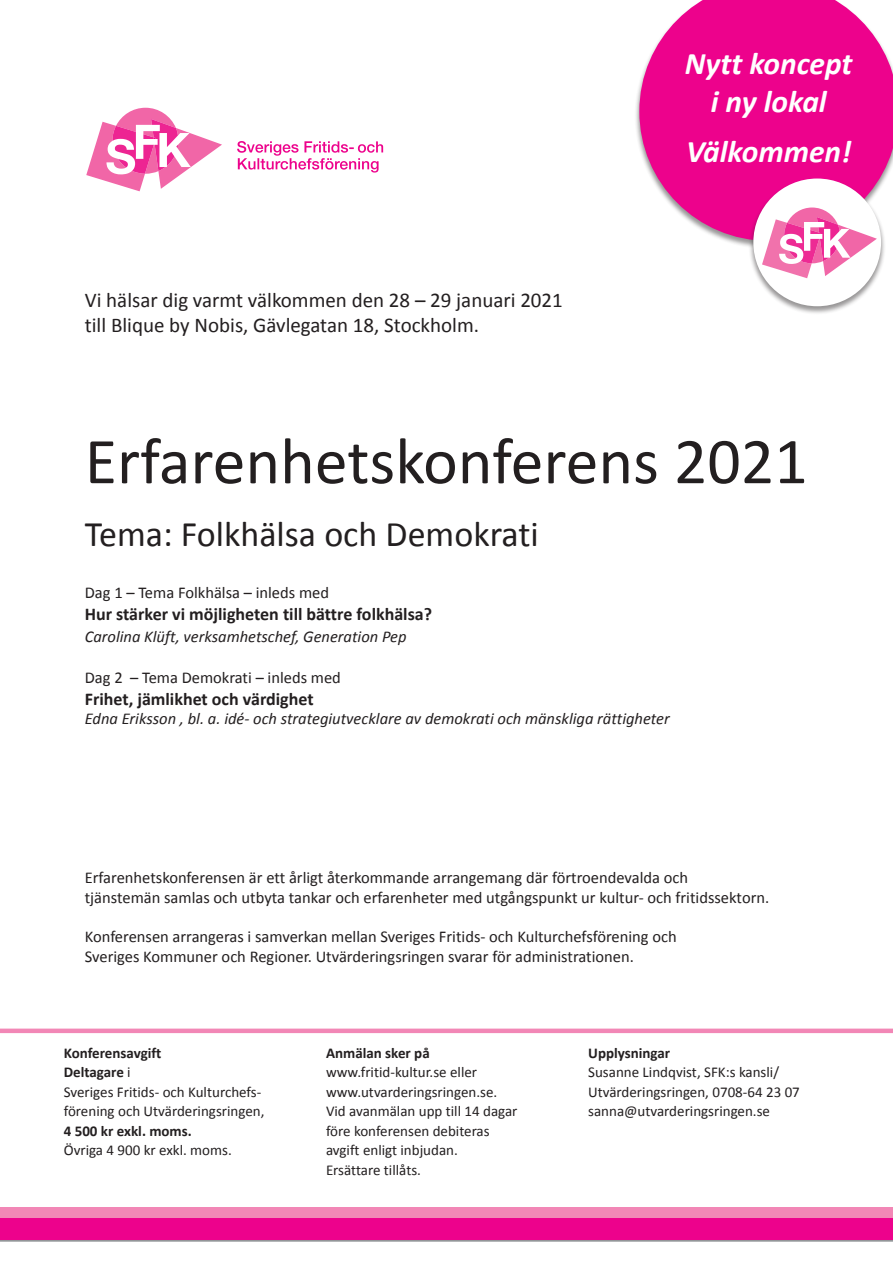
<style>
.page{position:relative;width:893px;height:1263px;background:#fff}
.page>*{position:absolute;margin:0;border:0;box-sizing:border-box;transform-origin:0 0}
.t1{font:66px "Calibri";color:#231f20}
.t2{font:36px "Calibri";color:#231f20}
.t3{font:italic 700 31.5px/37.8px "Calibri";color:#fff;text-align:center}
.t4{font:21px/25.2px "Calibri";color:#231f20}
.t5{font:700 18px "Calibri";color:#231f20}
.t6{font:16.5px/19.8px "Calibri";color:#231f20}
.t7{font:italic 16.5px "Calibri";color:#231f20}
.t8{font:15px/19.5px "Calibri";color:#231f20}
.t9{font:700 15px "Calibri";color:#231f20}
.s1{font-weight:700}
</style>
<div class="page">
<div style="left:0;top:1207px;width:893px;height:12px;background:#f287b6"></div>
<div style="left:0;top:1028px;width:893px;height:5px;background:#f287b6"></div>
<hr style="left:0;top:1239px;width:893px;height:3px;background:#939598">
<div style="left:0;top:1218px;width:893px;height:21px;background:#ed028c"></div>
<div style="left:635px;top:0;width:258px;height:249px;background:#231f20;opacity:.47"></div>
<svg style="left:639px;top:0;width:254px;height:241px;background:#ee269b"></svg>
<div style="left:749px;top:178px;width:137px;height:137px;background:#231f20;opacity:.47"></div>
<div style="left:753px;top:179px;width:128px;height:127px;background:#fff;border-radius:50%"></div>
<svg style="left:762px;top:207px;width:115px;height:71px"></svg>
<svg style="left:86px;top:108px;width:136px;height:83px"></svg>
<svg style="left:237px;top:141px;width:146px;height:32px"></svg>
<p class="t4" style="left:85px;top:288px;width:480px">Vi hälsar dig varmt välkommen den 28 – 29 januari 2021 till Blique by Nobis, Gävlegatan 18, Stockholm.</p>
<h3 class="t3" style="left:685px;top:45px;width:169px">Nytt koncept i ny lokal</h3>
<h3 class="t3" style="left:686px;top:133px;width:167px">Välkommen!</h3>
<h1 class="t1" style="left:85px;top:420px;width:724px">Erfarenhetskonferens 2021</h1>
<h2 class="t2" style="left:85px;top:511px;width:456px">Tema: Folkhälsa och Demokrati</h2>
<p class="t6" style="left:85px;top:583px;width:246px">Dag 1 – Tema Folkhälsa – inleds med</p>
<p class="t5" style="left:85px;top:602px;width:349px">Hur stärker vi möjligheten till bättre folkhälsa?</p>
<p class="t7" style="left:85px;top:625px;width:323px">Carolina Klüft, verksamhetschef, Generation Pep</p>
<p class="t6" style="left:85px;top:668px;width:258px">Dag 2 – Tema Demokrati – inleds med</p>
<p class="t5" style="left:85px;top:687px;width:230px">Frihet, jämlikhet och värdighet</p>
<p class="t7" style="left:85px;top:708px;width:586px">Edna Eriksson , bl. a. idé- och strategiutvecklare av demokrati och mänskliga rättigheter</p>
<p class="t6" style="left:85px;top:867px;width:686px">Erfarenhetskonferensen är ett årligt återkommande arrangemang där förtroendevalda och<br>tjänstemän samlas och utbyta tankar och erfarenheter med utgångspunkt ur kultur- och fritidssektorn.</p>
<p class="t6" style="left:85px;top:927px;width:593px">Konferensen arrangeras i samverkan mellan Sveriges Fritids- och Kulturchefsförening och<br>Sveriges Kommuner och Regioner. Utvärderingsringen svarar för administrationen.</p>
<p class="t8" style="left:64px;top:1043px;width:202px"><span class="s1">Konferensavgift<br>Deltagare</span> i<br>Sveriges Fritids- och Kulturchefs&shy;förening och Utvärderingsringen,</p>
<p class="t9" style="left:64px;top:1121px;width:130px">4 500 kr exkl. moms.</p>
<p class="t8" style="left:64px;top:1141px;width:170px">Övriga 4 900 kr exkl. moms.</p>
<p class="t9" style="left:326px;top:1043px;width:105px">Anmälan sker på</p>
<p class="t8" style="left:326px;top:1063px;width:193px">www.fritid-kultur.se eller www.utvarderingsringen.se.<br>Vid avanmälan upp till 14 dagar före konferensen debiteras avgift enligt inbjudan.<br>Ersättare tillåts.</p>
<p class="t9" style="left:588px;top:1043px;width:83px">Upplysningar</p>
<p class="t8" style="left:588px;top:1063px;width:213px">Susanne Lindqvist, SFK:s kansli/<br>Utvärderingsringen, 0708-64 23 07 sanna@utvarderingsringen.se</p>
</div>
